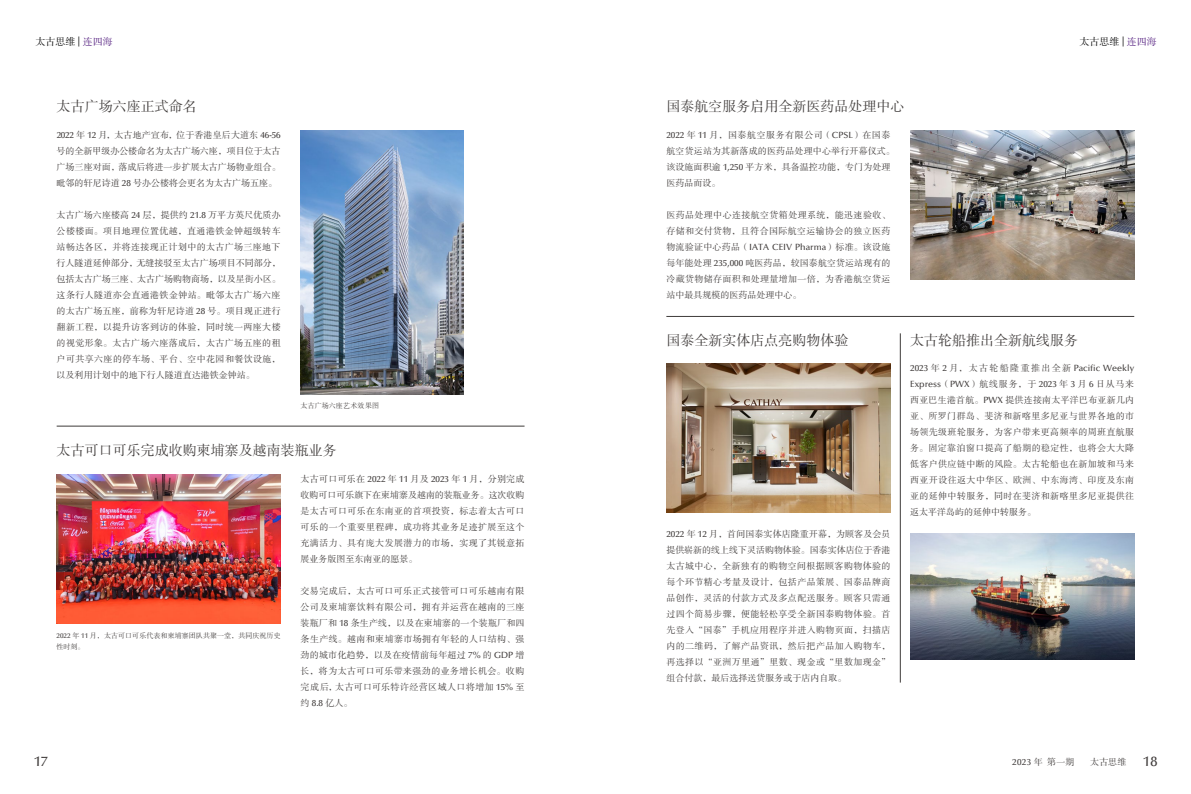
<style>
.page{position:relative;width:1191px;height:794px;background:#fff}
.page>*{position:absolute;margin:0;border:0;box-sizing:border-box;transform-origin:0 0}
.t1{font:14px "FZSSJW GB1 0";color:#3e3a39}
.t2{font:500 14px "Optima";color:#3e3a39}
.t3{font:10px "FZSSJW GB1 0";color:#000}
.t4{font:9px/16px "FZSSJW GB1 0";letter-spacing:.02em;color:#3e3a39;text-align:justify}
.t5{font:500 9px/16px "Optima";color:#3e3a39}
.t6{font:7px/11px "FZSSJW GB1 0";letter-spacing:.01em;color:#3e3a39}
.s1{font-family:"Optima";font-weight:500}
.s2{color:#541f80}
.s3{font-family:"FZSSJW GB1 0";font-weight:400}
.s4{font-family:"Optima";font-weight:500;font-size:14px}
</style>
<div class="page">
<hr style="left:57px;top:426px;width:467px;height:1px;background:#3e3a39">
<hr style="left:666px;top:316px;width:468px;height:1px;background:#3e3a39">
<hr style="left:900px;top:333px;width:1px;height:349px;background:#3e3a39">
<img style="left:300px;top:130px;width:163px;height:265px">
<img style="left:57px;top:474px;width:224px;height:149px">
<img style="left:910px;top:130px;width:224px;height:149px">
<img style="left:666px;top:363px;width:224px;height:149px">
<img style="left:910px;top:533px;width:224px;height:126px">
<p class="t3" style="left:35px;top:37px;width:79px">太古思维 <span class="s1">|</span> <span class="s2">连四海</span></p>
<p class="t3" style="left:1079px;top:37px;width:79px">太古思维 <span class="s1">|</span> <span class="s2">连四海</span></p>
<h1 class="t1" style="left:57px;top:99px;width:141px">太古广场六座正式命名</h1>
<p class="t4" style="left:57px;top:127px;width:225px"><span class="s1">2022</span> 年 <span class="s1">12</span> 月，太古地产宣布，位于香港皇后大道东 <span class="s1">46-56</span>号的全新甲级办公楼命名为太古广场六座，项目位于太古广场三座对面，落成后将进一步扩展太古广场物业组合。毗邻的轩尼诗道 <span class="s1">28</span> 号办公楼将会更名为太古广场五座。</p>
<p class="t4" style="left:57px;top:207px;width:225px">太古广场六座楼高 <span class="s1">24</span> 层，提供约 <span class="s1">21.8</span> 万平方英尺优质办公楼楼面。项目地理位置优越，直通港铁金钟超级转车站畅达各区，并将连接现正计划中的太古广场三座地下行人隧道延伸部分，无缝接驳至太古广场项目不同部分，包括太古广场三座、太古广场购物商场，以及星街小区。这条行人隧道亦会直通港铁金钟站。毗邻太古广场六座的太古广场五座，前称为轩尼诗道 <span class="s1">28</span> 号。项目现正进行翻新工程，以提升访客到访的体验，同时统一两座大楼的视觉形象。太古广场六座落成后，太古广场五座的租户可共享六座的停车场、平台、空中花园和餐饮设施，以及利用计划中的地下行人隧道直达港铁金钟站。</p>
<p class="t6" style="left:301px;top:400px;width:80px">太古广场六座艺术效果图</p>
<h1 class="t1" style="left:57px;top:443px;width:281px">太古可口可乐完成收购柬埔寨及越南装瓶业务</h1>
<p class="t6" style="left:57px;top:630px;width:225px"><span class="s1">2022</span> 年 <span class="s1">11</span> 月，太古可口可乐代表和柬埔寨团队共聚一堂，共同庆祝历史性时刻。</p>
<p class="t4" style="left:301px;top:471px;width:225px">太古可口可乐在 <span class="s1">2022</span> 年 <span class="s1">11</span> 月及 <span class="s1">2023</span> 年 <span class="s1">1</span> 月，分别完成收购可口可乐旗下在柬埔寨及越南的装瓶业务。这次收购是太古可口可乐在东南亚的首项投资，标志着太古可口可乐的一个重要里程碑，成功将其业务足迹扩展至这个充满活力、具有庞大发展潜力的市场，实现了其锐意拓展业务版图至东南亚的愿景。</p>
<p class="t4" style="left:301px;top:583px;width:225px">交易完成后，太古可口可乐正式接管可口可乐越南有限公司及柬埔寨饮料有限公司，拥有并运营在越南的三座装瓶厂和 <span class="s1">18</span> 条生产线，以及在柬埔寨的一个装瓶厂和四条生产线。越南和柬埔寨市场拥有年轻的人口结构、强劲的城市化趋势，以及在疫情前每年超过 <span class="s1">7%</span> 的 <span class="s1">GDP</span> 增长，将为太古可口可乐带来强劲的业务增长机会。收购完成后，太古可口可乐特许经营区域人口将增加 <span class="s1">15%</span> 至约 <span class="s1">8.8</span> 亿人。</p>
<h1 class="t1" style="left:666px;top:99px;width:239px">国泰航空服务启用全新医药品处理中心</h1>
<p class="t4" style="left:666px;top:127px;width:230px;text-align:left"><span class="s1">2022</span> 年 <span class="s1">11</span> 月，国泰航空服务有限公司（<span class="s1">CPSL</span>）在国泰航空货运站为其新落成的医药品处理中心举行开幕仪式。该设施面积逾 <span class="s1">1,250</span> 平方米，具备温控功能，专门为处理医药品而设。</p>
<p class="t4" style="left:666px;top:207px;width:226px">医药品处理中心连接航空货箱处理系统，能迅速验收、存储和交付货物，且符合国际航空运输协会的独立医药物流验证中心药品（<span class="s1">IATA CEIV Pharma</span>）标准。该设施每年能处理 <span class="s1">235,000</span> 吨医药品，较国泰航空货运站现有的冷藏货物储存面积和处理量增加一倍，为香港航空货运站中最具规模的医药品处理中心。</p>
<h1 class="t1" style="left:666px;top:333px;width:183px">国泰全新实体店点亮购物体验</h1>
<h1 class="t1" style="left:910px;top:333px;width:170px">太古轮船推出全新航线服务</h1>
<p class="t4" style="left:666px;top:526px;width:226px"><span class="s1">2022</span> 年 <span class="s1">12</span> 月，首间国泰实体店隆重开幕，为顾客及会员提供崭新的线上线下灵活购物体验。国泰实体店位于香港太古城中心，全新独有的购物空间根据顾客购物体验的每个环节精心考量及设计，包括产品策展、国泰品牌商品创作，灵活的付款方式及多点配送服务。顾客只需通过四个简易步骤，便能轻松享受全新国泰购物体验。首先登入“国泰”手机应用程序并进入购物页面，扫描店内的二维码，了解产品资讯，然后把产品加入购物车，再选择以“亚洲万里通”里数、现金或“里数加现金”组合付款，最后选择送货服务或于店内自取。</p>
<p class="t5" style="left:910px;top:360px;width:226px">2023 <span class="s3">年</span> 2 <span class="s3">月，太古轮船隆重推出全新</span> Pacific Weekly<br>Express<span class="s3">（</span>PWX<span class="s3">）航线服务，于</span> 2023 <span class="s3">年</span> 3 <span class="s3">月</span> 6 <span class="s3">日从马来</span></p>
<p class="t4" style="left:910px;top:392px;width:226px">西亚巴生港首航。<span class="s1">PWX</span> 提供连接南太平洋巴布亚新几内亚、所罗门群岛、斐济和新喀里多尼亚与世界各地的市场领先级班轮服务，为客户带来更高频率的周班直航服务。固定靠泊窗口提高了船期的稳定性，也将会大大降低客户供应链中断的风险。太古轮船也在新加坡和马来西亚开设往返大中华区、欧洲、中东海湾、印度及东南亚的延伸中转服务，同时在斐济和新喀里多尼亚提供往返太平洋岛屿的延伸中转服务。</p>
<h1 class="t2" style="left:34px;top:753px;width:15px">17</h1>
<p class="t5" style="left:1012px;top:754px;width:64px">2023 <span class="s3">年 第一期</span></p>
<p class="t4" style="left:1090px;top:754px;width:69px">太古思维 <span class="s4">18</span></p>
</div>
